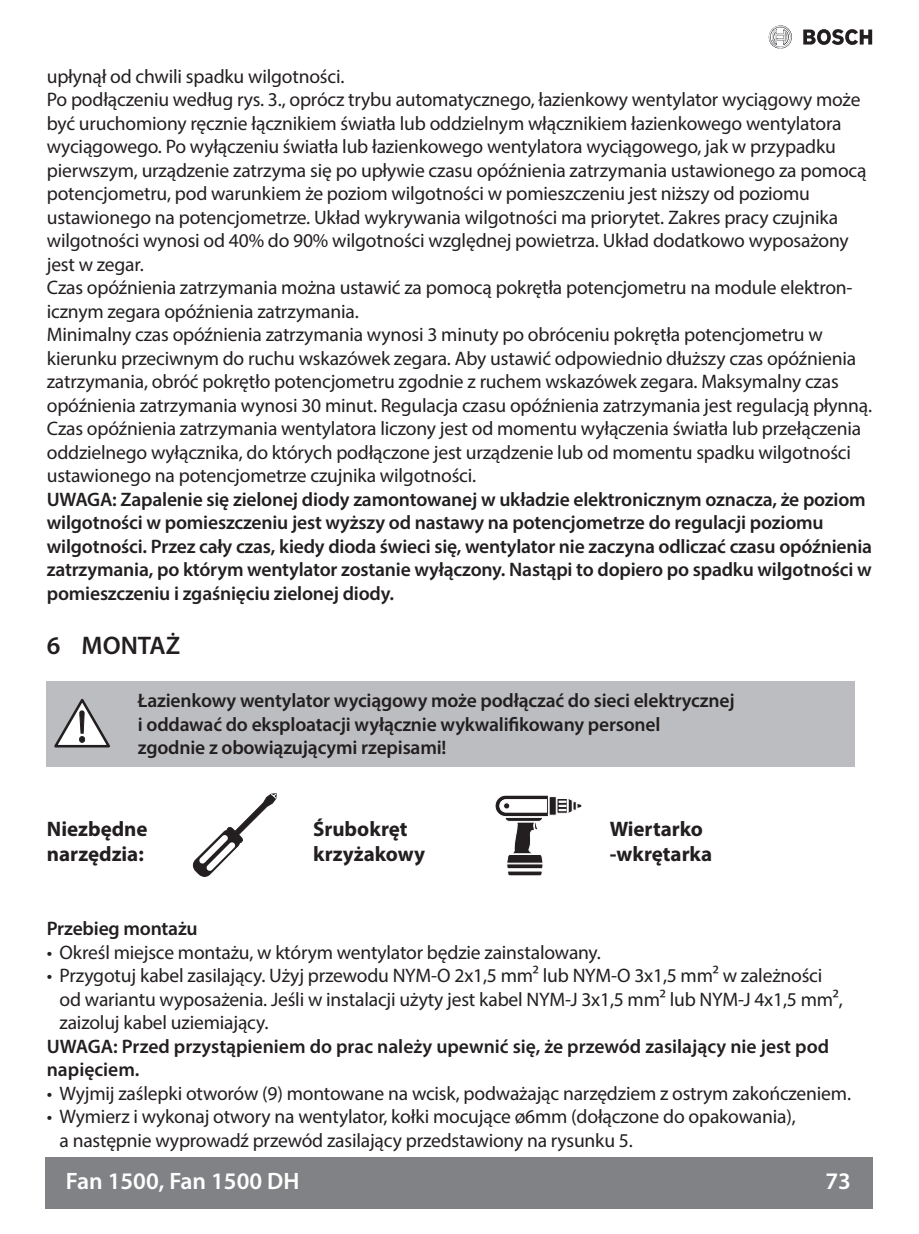
<style>
.page{position:relative;width:919px;height:1234px;background:#fff}
.page>*{position:absolute;margin:0;border:0;box-sizing:border-box;transform-origin:0 0}
.important_text_bold{font:600 25.5px "Myriad Pro";color:#231f20}
.t1{font:600 23.7px "Myriad Pro";color:#fff}
.t2{font:700 21px "Myriad Pro";color:#231f20}
.t3{font:19.5px/23.4px "Myriad Pro";letter-spacing:-.01em;color:#231f20}
.regular_text_bold{font:600 19.5px/23.4px "Myriad Pro";letter-spacing:-.01em;color:#231f20}
</style>
<div class="page">
<div style="left:46px;top:1157px;width:827px;height:51px;background:#808285"></div>
<svg style="left:768px;top:26px;width:24px;height:23px"></svg>
<svg style="left:803px;top:29px;width:69px;height:16px"></svg>
<div style="left:47px;top:681px;width:808px;height:85px;background:#bcbdc0"></div>
<svg style="left:54px;top:698px;width:56px;height:50px"></svg>
<svg style="left:495px;top:795px;width:87px;height:81px"></svg>
<div style="left:503px;top:802px;width:7px;height:7px;border:1px solid #fff;border-radius:50%"></div>
<svg style="left:192px;top:793px;width:85px;height:84px"></svg>
<p class="t3" style="left:47px;top:64px;width:297px">upłynął od chwili spadku wilgotności.</p>
<p class="t3" style="left:47px;top:88px;width:821px">Po podłączeniu według rys. 3., oprócz trybu automatycznego, łazienkowy wentylator wyciągowy może być uruchomiony ręcznie łącznikiem światła lub oddzielnym włącznikiem łazienkowego wentylatora wyciągowego. Po wyłączeniu światła lub łazienkowego wentylatora wyciągowego, jak w przypadku pierwszym, urządzenie zatrzyma się po upływie czasu opóźnienia zatrzymania ustawionego za pomocą potencjometru, pod warunkiem że poziom wilgotności w pomieszczeniu jest niższy od poziomu ustawionego na potencjometrze. Układ wykrywania wilgotności ma priorytet. Zakres pracy czujnika wilgotności wynosi od 40% do 90% wilgotności względnej powietrza. Układ dodatkowo wyposażony jest w zegar.</p>
<p class="t3" style="left:47px;top:275px;width:807px">Czas opóźnienia zatrzymania można ustawić za pomocą pokrętła potencjometru na module elektron&shy;icznym zegara opóźnienia zatrzymania.</p>
<p class="t3" style="left:47px;top:322px;width:825px">Minimalny czas opóźnienia zatrzymania wynosi 3 minuty po obróceniu pokrętła potencjometru w kierunku przeciwnym do ruchu wskazówek zegara. Aby ustawić odpowiednio dłuższy czas opóźnienia zatrzymania, obróć pokrętło potencjometru zgodnie z ruchem wskazówek zegara. Maksymalny czas opóźnienia zatrzymania wynosi 30 minut. Regulacja czasu opóźnienia zatrzymania jest regulacją płynną.<br>Czas opóźnienia zatrzymania wentylatora liczony jest od momentu wyłączenia światła lub przełączenia oddzielnego wyłącznika, do których podłączone jest urządzenie lub od momentu spadku wilgotności ustawionego na potencjometrze czujnika wilgotności.</p>
<p class="regular_text_bold" style="left:47px;top:486px;width:826px">UWAGA: Zapalenie się zielonej diody zamontowanej w układzie elektronicznym oznacza, że poziom wilgotności w pomieszczeniu jest wyższy od nastawy na potencjometrze do regulacji poziomu wilgotności. Przez cały czas, kiedy dioda świeci się, wentylator nie zaczyna odliczać czasu opóźnienia zatrzymania, po którym wentylator zostanie wyłączony. Nastąpi to dopiero po spadku wilgotności w pomieszczeniu i zgaśnięciu zielonej diody.</p>
<p class="important_text_bold" style="left:47px;top:628px;width:135px">6 MONTAŻ</p>
<p class="regular_text_bold" style="left:138px;top:688px;width:598px">Łazienkowy wentylator wyciągowy może podłączać do sieci elektrycznej i oddawać do eksploatacji wyłącznie wykwalifikowany personel<br>zgodnie z obowiązującymi rzepisami!</p>
<p class="t2" style="left:47px;top:815px;width:102px">Niezbędne</p>
<p class="t2" style="left:47px;top:840px;width:98px">narzędzia:</p>
<p class="t2" style="left:313px;top:815px;width:96px">Śrubokręt</p>
<p class="t2" style="left:313px;top:840px;width:114px">krzyżakowy</p>
<p class="t2" style="left:609px;top:815px;width:95px">Wiertarko</p>
<p class="t2" style="left:609px;top:840px;width:104px">-wkrętarka</p>
<p class="regular_text_bold" style="left:47px;top:916px;width:152px">Przebieg montażu</p>
<p class="t3" style="left:47px;top:940px;width:554px">• Określ miejsce montażu, w którym wentylator będzie zainstalowany.</p>
<p class="t3" style="left:60px;top:963px;width:784px;text-indent:-13px">• Przygotuj kabel zasilający. Użyj przewodu NYM-O 2x1,5 mm² lub NYM-O 3x1,5 mm² w zależności od wariantu wyposażenia. Jeśli w instalacji użyty jest kabel NYM-J 3x1,5 mm² lub NYM-J 4x1,5 mm², zaizoluj kabel uziemiający.</p>
<p class="regular_text_bold" style="left:47px;top:1033px;width:783px">UWAGA: Przed przystąpieniem do prac należy upewnić się, że przewód zasilający nie jest pod napięciem.</p>
<p class="t3" style="left:47px;top:1080px;width:804px">• Wyjmij zaślepki otworów (9) montowane na wcisk, podważając narzędziem z ostrym zakończeniem.</p>
<p class="t3" style="left:60px;top:1104px;width:737px;text-indent:-13px">• Wymierz i wykonaj otwory na wentylator, kołki mocujące ø6mm (dołączone do opakowania), a następnie wyprowadź przewód zasilający przedstawiony na rysunku 5.</p>
<p class="t1" style="left:66px;top:1165px;width:235px">Fan 1500, Fan 1500 DH</p>
<p class="t1" style="left:825px;top:1165px;width:27px">73</p>
</div>
